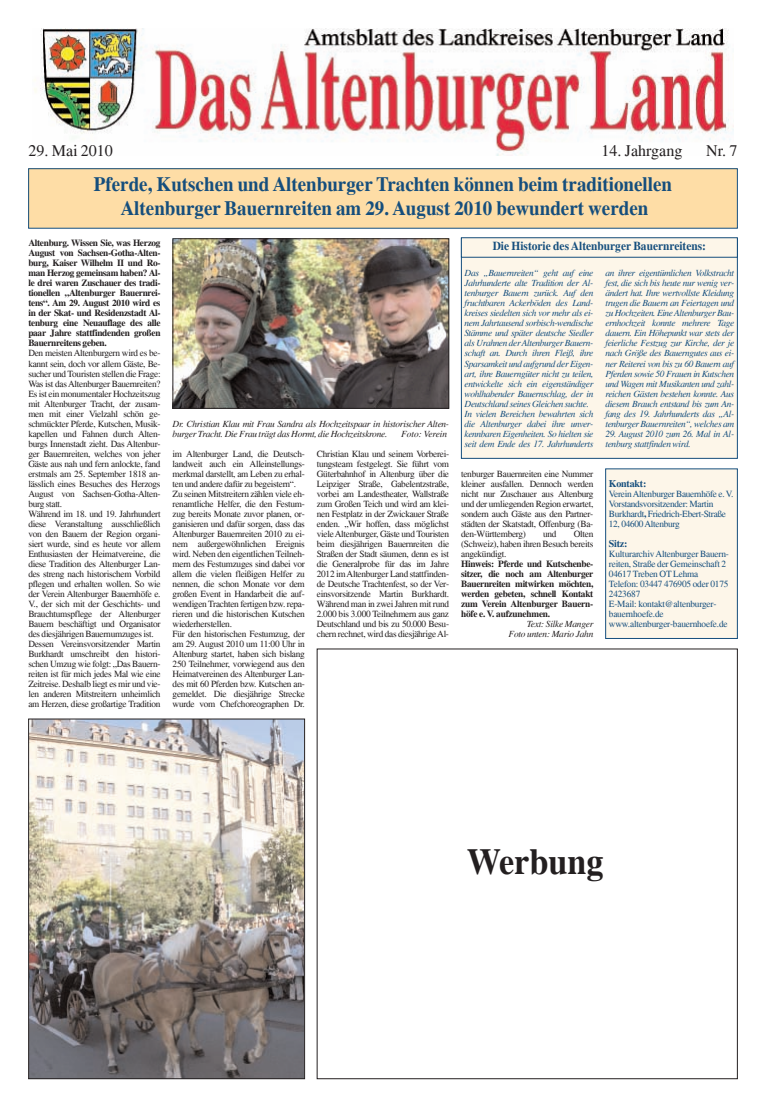
<style>
.page{position:relative;width:766px;height:1109px;background:#fff}
.page>*{position:absolute;margin:0;border:0;box-sizing:border-box;transform-origin:0 0}
.t1{font:700 36px "Times";color:#231f20;scale:.95 1}
.t2{font:700 20px/24px "Times";color:#154e7d;text-align:center;scale:.95 1}
.t3{font:16px "Times";color:#231f20}
.t4{font:700 12px "Times";color:#154e7d;scale:.95 1}
.t5{font:700 10px "Times";letter-spacing:-.02em;color:#154e7d}
.t6{font:9.3px/10px "Times";letter-spacing:-.03em;color:#231f20}
.t7{font:italic 9.3px/10px "Times";letter-spacing:-.035em;color:#154e7d}
.t8{font:9.3px/10px "Times";letter-spacing:-.02em;color:#154e7d}
.t9{font:700 9.3px "Times";letter-spacing:-.03em;color:#231f20}
.t10{font:italic 9.3px/10px "Times";letter-spacing:-.025em;color:#231f20}
.t11{font:italic 9.3px "Times";color:#231f20}
.s1{font-weight:700}
</style>
<div class="page">
<div style="left:29px;top:169px;width:708px;height:59px;background:#fedda6"></div>
<div style="left:28px;top:168px;width:709px;height:60px;border:1px solid #154e7d"></div>
<div style="left:605px;top:469px;width:132px;height:169px;background:#fdf6e9"></div>
<img style="left:174px;top:240px;width:273px;height:166px">
<div style="left:172px;top:238px;width:277px;height:170px;border:1px solid #231f20"></div>
<img style="left:30px;top:720px;width:273px;height:356px">
<div style="left:28px;top:718px;width:277px;height:360px;border:1px solid #231f20"></div>
<div style="left:461px;top:239px;width:276px;height:219px;background:#fdf6e9"></div>
<div style="left:461px;top:238px;width:276px;height:220px;border:1px solid #154e7d"></div>
<div style="left:461px;top:238px;width:276px;height:19px;background:#fdf6e9"></div>
<div style="left:461px;top:237px;width:276px;height:20px;border:1px solid #154e7d"></div>
<img style="left:34px;top:29px;width:699px;height:126px">
<p class="t3" style="left:28px;top:141px;width:86px">29. Mai 2010</p>
<p class="t3" style="left:601px;top:141px;width:82px">14. Jahrgang</p>
<p class="t3" style="left:706px;top:141px;width:33px">Nr. 7</p>
<p class="t2" style="left:94px;top:172px;width:610px">Pferde, Kutschen und Altenburger Trachten kˆnnen beim traditionellen<br>Altenburger Bauernreiten am 29. August 2010 bewundert werden</p>
<p class="t6" style="left:28px;top:238px;width:134px"><span class="s1">Altenburg. Wissen Sie, was Herzog August von Sachsen-Gotha-Alten&shy;burg, Kaiser Wilhelm II und Ro&shy;man Herzog gemeinsam haben? Al&shy;le drei waren Zuschauer des tradi&shy;tionellen ÑAltenburger Bauernrei&shy;tensì. Am 29. August 2010 wird es in der Skat- und Residenzstadt Al&shy;tenburg eine Neuauflage des alle paar Jahre stattfindenden groflen Bauernreitens geben.<br></span>Den meisten Altenburgern wird es be&shy;kannt sein, doch vor allem G‰ste, Be&shy;sucher und Touristen stellen die Frage:<br>Was ist das Altenburger Bauernreiten?<br>Es ist ein monumentaler Hochzeitszug mit Altenburger Tracht, der zusam&shy;men mit einer Vielzahl schˆn ge&shy;schm¸ckter Pferde, Kutschen, Musik&shy;kapellen und Fahnen durch Alten&shy;burgs Innenstadt zieht. Das Altenbur&shy;ger Bauernreiten, welches von jeher G‰ste aus nah und fern anlockte, fand erstmals am 25. September 1818 an&shy;l‰sslich eines Besuches des Herzogs August von Sachsen-Gotha-Alten&shy;burg statt.<br>W‰hrend im 18. und 19. Jahrhundert diese Veranstaltung ausschliefllich von den Bauern der Region organi&shy;siert wurde, sind es heute vor allem Enthusiasten der Heimatvereine, die diese Tradition des Altenburger Lan&shy;des streng nach historischem Vorbild pflegen und erhalten wollen. So wie der Verein Altenburger Bauernhˆfe e.<br>V., der sich mit der Geschichts- und Brauchtumspflege der Altenburger Bauern besch‰ftigt und Organisator des diesj‰hrigen Bauernumzuges ist.<br>Dessen Vereinsvorsitzender Martin Burkhardt umschreibt den histori&shy;schen Umzug wie folgt: ÑDas Bauern&shy;reiten ist f¸r mich jedes Mal wie eine Zeitreise. Deshalb liegt es mir und vie&shy;len anderen Mitstreitern unheimlich am Herzen, diese groflartige Tradition</p>
<p class="t10" style="left:172px;top:418px;width:278px">Dr. Christian Klau mit Frau Sandra als Hochzeitspaar in historischer Alten&shy;burger Tracht. Die Frau tr‰gt das Hormt, die Hochzeitskrone.</p>
<p class="t11" style="left:401px;top:428px;width:48px">Foto: Verein</p>
<p class="t6" style="left:172px;top:448px;width:134px">im Altenburger Land, die Deutsch&shy;landweit auch ein Alleinstellungs&shy;merkmal darstellt, am Leben zu erhal&shy;ten und andere daf¸r zu begeisternì.<br>Zu seinen Mitstreitern z‰hlen viele eh&shy;renamtliche Helfer, die den Festum&shy;zug bereits Monate zuvor planen, or&shy;ganisieren und daf¸r sorgen, dass das Altenburger Bauernreiten 2010 zu ei&shy;nem auflergewˆhnlichen Ereignis wird. Neben den eigentlichen Teilneh&shy;mern des Festumzuges sind dabei vor allem die vielen fleifligen Helfer zu nennen, die schon Monate vor dem groflen Event in Handarbeit die auf&shy;wendigen Trachten fertigen bzw. repa&shy;rieren und die historischen Kutschen wiederherstellen.<br>F¸r den historischen Festumzug, der am 29. August 2010 um 11:00 Uhr in Altenburg startet, haben sich bislang 250 Teilnehmer, vorwiegend aus den Heimatvereinen des Altenburger Lan&shy;des mit 60 Pferden bzw. Kutschen an&shy;gemeldet. Die diesj‰hrige Strecke wurde vom Chefchoreographen Dr.</p>
<p class="t6" style="left:317px;top:448px;width:134px;text-align:justify">Christian Klau und seinem Vorberei&shy;tungsteam festgelegt. Sie f¸hrt vom G¸terbahnhof in Altenburg ¸ber die Leipziger Strafle, Gabelentzstrafle, vorbei am Landestheater, Wallstrafle zum Groflen Teich und wird am klei&shy;nen Festplatz in der Zwickauer Strafle enden. ÑWir hoffen, dass mˆglichst viele Altenburger, G‰ste und Touristen beim diesj‰hrigen Bauernreiten die Straflen der Stadt s‰umen, denn es ist die Generalprobe f¸r das im Jahre 2012 im Altenburger Land stattfinden&shy;de Deutsche Trachtenfest, so der Ver&shy;einsvorsitzende Martin Burkhardt.<br>W‰hrend man in zwei Jahren mit rund 2.000 bis 3.000 Teilnehmern aus ganz Deutschland und bis zu 50.000 Besu&shy;chern rechnet, wird das diesj‰hrige Al-</p>
<p class="t4" style="left:492px;top:239px;width:226px">Die Historie des Altenburger Bauernreitens:</p>
<p class="t7" style="left:464px;top:268px;width:130px">Das ÑBauernreitenì geht auf eine Jahrhunderte alte Tradition der Al&shy;tenburger Bauern zur¸ck. Auf den fruchtbaren Ackerbˆden des Land&shy;kreises siedelten sich vor mehr als ei&shy;nem Jahrtausend sorbisch-wendische St‰mme und sp‰ter deutsche Siedler als Urahnen der Altenburger Bauern&shy;schaft an. Durch ihren Fleifl, ihre Sparsamkeit und aufgrund der Eigen&shy;art, ihre Bauerng¸ter nicht zu teilen, entwickelte sich ein eigenst‰ndiger wohlhabender Bauernschlag, der in Deutschland seines Gleichen suchte.<br>In vielen Bereichen bewahrten sich die Altenburger dabei ihre unver&shy;kennbaren Eigenheiten. So hielten sie seit dem Ende des 17. Jahrhunderts</p>
<p class="t7" style="left:605px;top:268px;width:130px;text-align:justify">an ihrer eigent¸mlichen Volkstracht fest, die sich bis heute nur wenig ver-‰ndert hat. Ihre wertvollste Kleidung trugen die Bauern an Feiertagen und zu Hochzeiten. Eine Altenburger Bau&shy;ernhochzeit konnte mehrere Tage dauern. Ein Hˆhepunkt war stets der feierliche Festzug zur Kirche, der je nach Grˆfle des Bauerngutes aus ei&shy;ner Reiterei von bis zu 60 Bauern auf Pferden sowie 50 Frauen in Kutschen und Wagen mit Musikanten und zahl&shy;reichen G‰sten bestehen konnte. Aus diesem Brauch entstand bis zum An&shy;fang des 19. Jahrhunderts das ÑAl&shy;tenburger Bauernreitenì, welches am</p>
<p class="t7" style="left:605px;top:428px;width:130px">29. August 2010 zum 26. Mal in Al&shy;tenburg stattfinden wird.</p>
<p class="t6" style="left:461px;top:468px;width:134px;text-align:justify">tenburger Bauernreiten eine Nummer kleiner ausfallen. Dennoch werden nicht nur Zuschauer aus Altenburg und der umliegenden Region erwartet, sondern auch G‰ste aus den Partner&shy;st‰dten der Skatstadt, Offenburg (Ba&shy;den-W¸rttemberg)</p>
<p class="t6" style="left:543px;top:528px;width:15px">und</p>
<p class="t6" style="left:573px;top:528px;width:21px">Olten</p>
<p class="t6" style="left:461px;top:538px;width:134px">(Schweiz), haben ihren Besuch bereits</p>
<p class="t6" style="left:461px;top:548px;width:47px">angek¸ndigt.</p>
<p class="t9" style="left:461px;top:557px;width:134px">Hinweis: Pferde und Kutschenbe-</p>
<p class="t9" style="left:461px;top:567px;width:134px">sitzer, die noch am Altenburger</p>
<p class="t9" style="left:461px;top:577px;width:134px">Bauernreiten mitwirken mˆchten,</p>
<p class="t9" style="left:461px;top:587px;width:134px">werden gebeten, schnell Kontakt</p>
<p class="t9" style="left:461px;top:597px;width:134px">zum Verein Altenburger Bauern-</p>
<p class="t9" style="left:461px;top:607px;width:91px">hˆfe e. V. aufzunehmen.</p>
<p class="t10" style="left:526px;top:618px;width:68px">Text: Silke Manger</p>
<p class="t10" style="left:508px;top:628px;width:86px">Foto unten: Mario Jahn</p>
<p class="t5" style="left:608px;top:477px;width:39px">Kontakt:</p>
<p class="t8" style="left:608px;top:488px;width:126px">Verein Altenburger Bauernhˆfe e. V.<br>Vorstandsvorsitzender: Martin<br>Burkhardt<span class="s1">,</span> Friedrich-Ebert-Strafle<br>12, 04600 Altenburg</p>
<p class="t5" style="left:608px;top:537px;width:20px">Sitz:</p>
<p class="t8" style="left:608px;top:548px;width:121px">Kulturarchiv Altenburger Bauern&shy;reiten, Strafle der Gemeinschaft 2<br>04617 Treben OT Lehma<br>Telefon: 03447 476905 oder 0175<br>2423687<br>E-Mail: kontakt@altenburger&shy;bauernhoefe.de www.altenburger-bauernhoefe.de</p>
<p class="t1" style="left:466px;top:839px;width:146px">Werbung</p>
</div>
